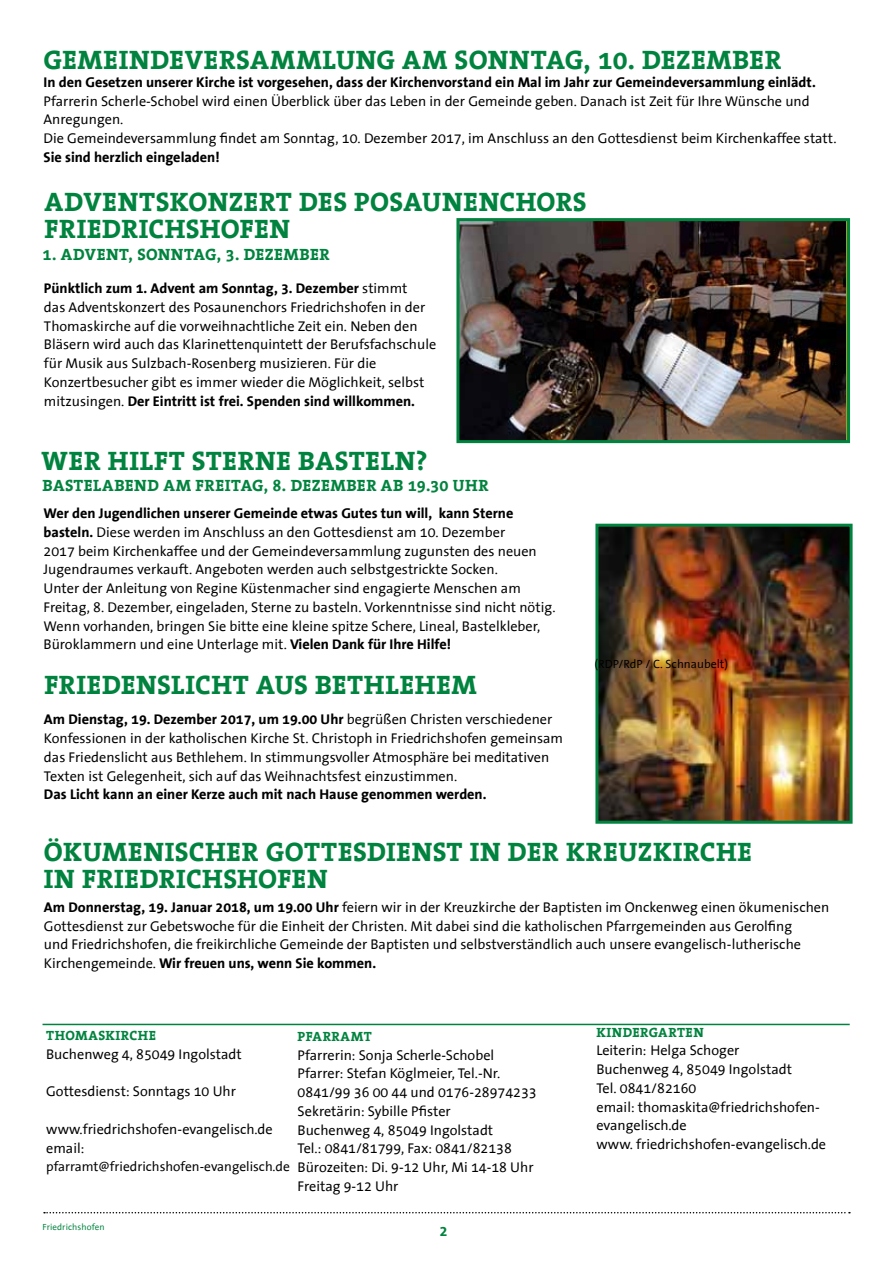
<style>
.page{position:relative;width:893px;height:1263px;background:#fff}
.page>*{position:absolute;margin:0;border:0;box-sizing:border-box;transform-origin:0 0}
.t1{font:700 27px/27px "The Serif Office";letter-spacing:.025em;color:#00833e}
.t2{font:700 16.5px "The Serif Office";letter-spacing:.03em;color:#00833e}
.t3{font:700 15px "The Sans Office";color:#00833e}
.t4{font:14.25px/18.8px "The Sans Office";color:#000}
.t5{font:700 14.25px "The Sans Office";color:#000}
.t6{font:13.5px "The Sans Office";color:#000}
.t7{font:700 13.5px "The Serif Office";letter-spacing:.035em;color:#00833e}
.t8{font:12px "The Sans Office";color:#000}
.t9{font:9px "The Sans Office";letter-spacing:.01em;color:#00833e}
.s1{font-weight:700}
</style>
<div class="page">
<svg style="left:44px;top:1212px;width:806px;height:1px"></svg>
<hr style="left:43px;top:1024px;width:807px;height:1px;background:#00833e">
<img style="left:599px;top:528px;width:250px;height:292px">
<div style="left:595px;top:524px;width:258px;height:300px;border:3px solid #00833e"></div>
<img style="left:460px;top:222px;width:385px;height:217px">
<div style="left:456px;top:218px;width:394px;height:225px;border:3px solid #00833e"></div>
<h1 class="t1" style="left:44px;top:48px;width:298px">GEMEINDEVERSAMMLUN</h1>
<h1 class="t1" style="left:377px;top:48px;width:406px">G AM SONNTAG, 10. DEZEMBER</h1>
<p class="t5" style="left:44px;top:75px;width:774px">In den Gesetzen unserer Kirche ist vorgesehen, dass der Kirchenvorstand ein Mal im Jahr zur Gemeindeversammlung einlädt.</p>
<p class="t4" style="left:44px;top:92px;width:795px">Pfarrerin Scherle-Schobel wird einen Überblick über das Leben in der Gemeinde geben. Danach ist Zeit für Ihre Wünsche und<br>Anregungen.<br>Die Gemeindeversammlung findet am Sonntag, 10. Dezember 2017, im Anschluss an den Gottesdienst beim Kirchenkaffee statt.</p>
<p class="t5" style="left:44px;top:150px;width:178px">Sie sind herzlich eingeladen!</p>
<h1 class="t1" style="left:45px;top:189px;width:201px">ADVE NTSKONZERT</h1>
<h1 class="t1" style="left:299px;top:189px;width:219px">DES POSAUNENCHORS</h1>
<h1 class="t1" style="left:45px;top:216px;width:95px">FRIEDRICHSHO</h1>
<h1 class="t1" style="left:240px;top:216px;width:52px">FEN</h1>
<p class="t2" style="left:43px;top:246px;width:213px">1. ADVENT, SONNTAG, 3. DEZEMBER</p>
<p class="t4" style="left:44px;top:280px;width:394px"><span class="s1">Pünktlich zum 1. Advent am Sonntag, 3. Dezember</span> stimmt<br>das Adventskonzert des Posaunenchors Friedrichshofen in der Thomaskirche auf die vorweihnachtliche Zeit ein. Neben den Bläsern wird auch das Klarinettenquintett der Berufsfachschule für Musik aus Sulzbach-Rosenberg musizieren. Für die Konzertbesucher gibt es immer wieder die Möglichkeit, selbst mitzusingen. <span class="s1">Der Eintritt ist frei. Spenden sind willkommen.</span></p>
<h1 class="t1" style="left:42px;top:449px;width:388px">WER HILFT STERNE BASTELN?</h1>
<p class="t2" style="left:43px;top:476px;width:448px">BASTELABEND AM FREITAG, 8. DEZEMBER AB 19.30 UHR</p>
<p class="t4" style="left:44px;top:505px;width:514px"><span class="s1">Wer den Jugendlichen unserer Gemeinde etwas Gutes tun will, kann Sterne basteln.</span> Diese werden im Anschluss an den Gottesdienst am 10. Dezember<br>2017 beim Kirchenkaffee und der Gemeindeversammlung zugunsten des neuen Jugendraumes verkauft. Angeboten werden auch selbstgestrickte Socken.<br>Unter der Anleitung von Regine Küstenmacher sind engagierte Menschen am Freitag, 8. Dezember, eingeladen, Sterne zu basteln. Vorkenntnisse sind nicht nötig.<br>Wenn vorhanden, bringen Sie bitte eine kleine spitze Schere, Lineal, Bastelkleber, Büroklammern und eine Unterlage mit. <span class="s1">Vielen Dank für Ihre Hilfe!</span></p>
<h1 class="t1" style="left:44px;top:672px;width:289px">FRIEDENSLICHT AUS BETH</h1>
<h1 class="t1" style="left:385px;top:672px;width:35px">LEHEM</h1>
<p class="t4" style="left:44px;top:711px;width:521px"><span class="s1">Am Dienstag, 19. Dezember 2017, um 19.00 Uhr</span> begrüßen Christen verschiedener Konfessionen in der katholischen Kirche St. Christoph in Friedrichshofen gemeinsam das Friedenslicht aus Bethlehem. In stimmungsvoller Atmosphäre bei meditativen Texten ist Gelegenheit, sich auf das Weihnachtsfest einzustimmen.</p>
<p class="t5" style="left:44px;top:787px;width:444px">Das Licht kann an einer Kerze auch mit nach Hause genommen werden.</p>
<p class="t8" style="left:594px;top:658px;width:135px">(RDP/RdP / C. Schnaubelt)</p>
<h1 class="t1" style="left:44px;top:839px;width:710px">ÖKUMENISCHER GOTTESDIENST IN DER KREUZKIRCHE<br>IN FRIEDRICHSHOFEN</h1>
<p class="t4" style="left:44px;top:898px;width:787px"><span class="s1">Am Donnerstag, 19. Januar 2018, um 19.00 Uhr</span> feiern wir in der Kreuzkirche der Baptisten im Onckenweg einen ökumenischen Gottesdienst zur Gebetswoche für die Einheit der Christen. Mit dabei sind die katholischen Pfarrgemeinden aus Gerolfing<br>und Friedrichshofen, die freikirchliche Gemeinde der Baptisten und selbstverständlich auch unsere evangelisch-lutherische Kirchengemeinde. <span class="s1">Wir freuen uns, wenn Sie kommen.</span></p>
<p class="t7" style="left:46px;top:1028px;width:111px">THOMASKIRCHE</p>
<p class="t4" style="left:46px;top:1045px;width:197px">Buchenweg 4, 85049 Ingolstadt</p>
<p class="t4" style="left:46px;top:1083px;width:191px">Gottesdienst: Sonntags 10 Uhr</p>
<p class="t4" style="left:46px;top:1120px;width:228px">www.friedrichshofen-evangelisch.de email:</p>
<p class="t6" style="left:46px;top:1160px;width:245px">pfarramt@friedrichshofen-evangelisch.de</p>
<p class="t7" style="left:298px;top:1029px;width:76px">PFARRAMT</p>
<p class="t4" style="left:298px;top:1046px;width:241px">Pfarrerin: Sonja Scherle-Schobel<br>Pfarrer: Stefan Köglmeier, Tel.-Nr.<br>0841/99 36 00 44 und 0176-28974233<br>Sekretärin: Sybille Pfister<br>Buchenweg 4, 85049 Ingolstadt<br>Tel.: 0841/81799, Fax: 0841/82138<br>Bürozeiten: Di. 9-12 Uhr, Mi 14-18 Uhr<br>Freitag 9-12 Uhr</p>
<p class="t9" style="left:43px;top:1223px;width:64px">Friedrichshofen</p>
<p class="t3" style="left:439px;top:1223px;width:10px">2</p>
<p class="t7" style="left:596px;top:1024px;width:108px">KINDERGARTEN</p>
<p class="t4" style="left:596px;top:1042px;width:231px">Leiterin: Helga Schoger<br>Buchenweg 4, 85049 Ingolstadt<br>Tel. 0841/82160<br>email: thomaskita@friedrichshofen&shy;evangelisch.de<br>www. friedrichshofen-evangelisch.de</p>
</div>
